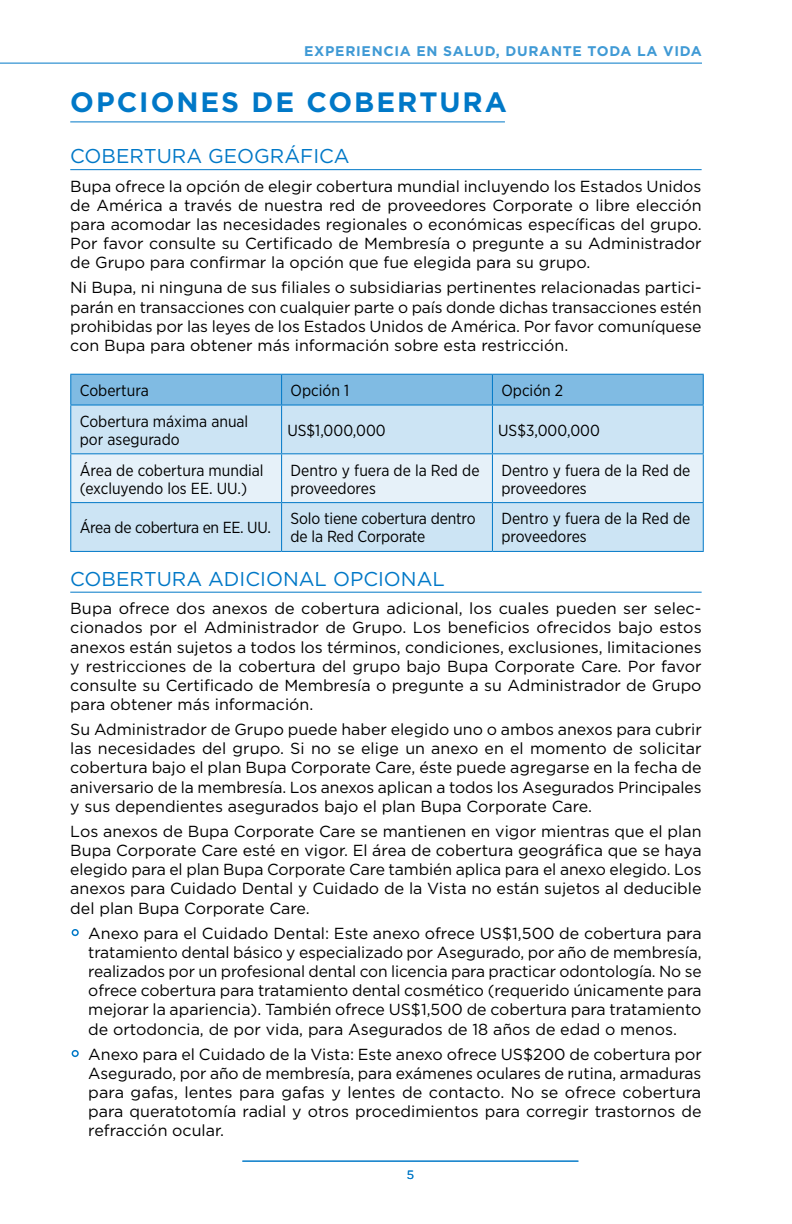
<style>
.page{position:relative;width:792px;height:1224px;background:#fff}
.page>*{position:absolute;margin:0;border:0;box-sizing:border-box;transform-origin:0 0}
.t1{font:700 28px "Gotham";letter-spacing:.07em;color:#0078c7}
.t2{font:20px "Gotham";color:#0078c7}
.t3{font:16px/19.2px "Gotham";color:#000;text-align:justify}
.t4{font:16px/18px "Gotham Narrow";color:#000}
.t5{font:16px "Gotham Narrow";letter-spacing:-.02em;color:#000}
.t6{font:700 14px "Gotham";letter-spacing:.05em;color:#409ad5}
.t7{font:12px "Gotham";color:#0078c7}
.s1{font-weight:500;font-size:20px;color:#0078c7}
</style>
<div class="page">
<hr style="left:0;top:63px;width:702px;height:1px;background:#0078c7">
<hr style="left:242px;top:1161px;width:336px;height:1px;background:#0078c7">
<hr style="left:70px;top:121px;width:435px;height:1px;background:#0078c7">
<hr style="left:70px;top:169px;width:632px;height:1px;background:#0078c7">
<hr style="left:70px;top:592px;width:632px;height:1px;background:#0078c7">
<div style="left:71px;top:375px;width:632px;height:30px;background:#80bbe3"></div>
<div style="left:71px;top:406px;width:632px;height:145px;background:#cce4f4"></div>
<div style="left:71px;top:454px;width:632px;height:48px;background:#e6f1f9"></div>
<hr style="left:70px;top:375px;width:1px;height:30px;background:#0078c7">
<hr style="left:70px;top:374px;width:212px;height:1px;background:#0078c7">
<hr style="left:281px;top:375px;width:1px;height:30px;background:#0078c7">
<hr style="left:282px;top:374px;width:210px;height:1px;background:#0078c7">
<hr style="left:492px;top:374px;width:212px;height:1px;background:#0078c7">
<hr style="left:492px;top:375px;width:1px;height:30px;background:#0078c7">
<hr style="left:703px;top:375px;width:1px;height:30px;background:#0078c7">
<hr style="left:70px;top:406px;width:1px;height:47px;background:#0078c7">
<hr style="left:70px;top:405px;width:212px;height:1px;background:#0078c7">
<hr style="left:281px;top:406px;width:1px;height:47px;background:#0078c7">
<hr style="left:282px;top:405px;width:210px;height:1px;background:#0078c7">
<hr style="left:492px;top:405px;width:212px;height:1px;background:#0078c7">
<hr style="left:492px;top:406px;width:1px;height:47px;background:#0078c7">
<hr style="left:703px;top:406px;width:1px;height:47px;background:#0078c7">
<hr style="left:70px;top:454px;width:1px;height:48px;background:#0078c7">
<hr style="left:70px;top:453px;width:212px;height:1px;background:#0078c7">
<hr style="left:281px;top:454px;width:1px;height:48px;background:#0078c7">
<hr style="left:282px;top:453px;width:210px;height:1px;background:#0078c7">
<hr style="left:492px;top:453px;width:212px;height:1px;background:#0078c7">
<hr style="left:492px;top:454px;width:1px;height:48px;background:#0078c7">
<hr style="left:703px;top:454px;width:1px;height:48px;background:#0078c7">
<hr style="left:70px;top:503px;width:1px;height:48px;background:#0078c7">
<hr style="left:70px;top:502px;width:212px;height:1px;background:#0078c7">
<hr style="left:282px;top:502px;width:210px;height:1px;background:#0078c7">
<hr style="left:492px;top:502px;width:212px;height:1px;background:#0078c7">
<hr style="left:281px;top:503px;width:1px;height:48px;background:#0078c7">
<hr style="left:492px;top:503px;width:1px;height:48px;background:#0078c7">
<hr style="left:703px;top:503px;width:1px;height:48px;background:#0078c7">
<hr style="left:70px;top:551px;width:212px;height:1px;background:#0078c7">
<hr style="left:282px;top:551px;width:210px;height:1px;background:#0078c7">
<hr style="left:492px;top:551px;width:212px;height:1px;background:#0078c7">
<p class="t6" style="left:304px;top:42px;width:399px">EXPERIENCIA EN SALUD, DURANTE TODA LA VIDA</p>
<h1 class="t1" style="left:70px;top:84px;width:438px">OPCIONES DE COBERTURA</h1>
<p class="t2" style="left:70px;top:144px;width:281px">COBERTURA GEOGRÁFICA</p>
<p class="t3" style="left:70px;top:176px;width:633px">Bupa ofrece la opción de elegir cobertura mundial incluyendo los Estados Unidos de América a través de nuestra red de proveedores Corporate o libre elección para acomodar las necesidades regionales o económicas específicas del grupo.<br>Por favor consulte su Certificado de Membresía o pregunte a su Administrador de Grupo para confirmar la opción que fue elegida para su grupo.</p>
<p class="t3" style="left:70px;top:278px;width:633px">Ni Bupa, ni ninguna de sus filiales o subsidiarias pertinentes relacionadas partici&shy;parán en transacciones con cualquier parte o país donde dichas transacciones estén prohibidas por las leyes de los Estados Unidos de América. Por favor comuníquese con Bupa para obtener más información sobre esta restricción.</p>
<p class="t4" style="left:80px;top:381px;width:70px">Cobertura</p>
<p class="t4" style="left:291px;top:381px;width:60px">Opción 1</p>
<p class="t4" style="left:501px;top:381px;width:63px">Opción 2</p>
<p class="t4" style="left:80px;top:412px;width:170px">Cobertura máxima anual por asegurado</p>
<p class="t4" style="left:287px;top:421px;width:100px">US$1,000,000</p>
<p class="t4" style="left:498px;top:421px;width:103px">US$3,000,000</p>
<p class="t4" style="left:80px;top:461px;width:185px">Área de cobertura mundial (excluyendo los EE. UU.)</p>
<p class="t4" style="left:291px;top:461px;width:190px">Dentro y fuera de la Red de proveedores</p>
<p class="t4" style="left:501px;top:461px;width:190px">Dentro y fuera de la Red de proveedores</p>
<p class="t5" style="left:80px;top:518px;width:193px">Área de cobertura en EE. UU.</p>
<p class="t4" style="left:291px;top:509px;width:187px">Solo tiene cobertura dentro de la Red Corporate</p>
<p class="t4" style="left:501px;top:509px;width:190px">Dentro y fuera de la Red de proveedores</p>
<p class="t2" style="left:70px;top:566px;width:376px">COBERTURA ADICIONAL OPCIONAL</p>
<p class="t3" style="left:70px;top:599px;width:633px">Bupa ofrece dos anexos de cobertura adicional, los cuales pueden ser selec&shy;cionados por el Administrador de Grupo. Los beneficios ofrecidos bajo estos anexos están sujetos a todos los términos, condiciones, exclusiones, limitaciones y restricciones de la cobertura del grupo bajo Bupa Corporate Care. Por favor consulte su Certificado de Membresía o pregunte a su Administrador de Grupo para obtener más información.</p>
<p class="t3" style="left:70px;top:719px;width:633px">Su Administrador de Grupo puede haber elegido uno o ambos anexos para cubrir las necesidades del grupo. Si no se elige un anexo en el momento de solicitar cobertura bajo el plan Bupa Corporate Care, éste puede agregarse en la fecha de aniversario de la membresía. Los anexos aplican a todos los Asegurados Principales y sus dependientes asegurados bajo el plan Bupa Corporate Care.</p>
<p class="t3" style="left:70px;top:821px;width:633px">Los anexos de Bupa Corporate Care se mantienen en vigor mientras que el plan Bupa Corporate Care esté en vigor. El área de cobertura geográfica que se haya elegido para el plan Bupa Corporate Care también aplica para el anexo elegido. Los anexos para Cuidado Dental y Cuidado de la Vista no están sujetos al deducible del plan Bupa Corporate Care.</p>
<p class="t3" style="left:88px;top:923px;width:615px;text-indent:-18px"><span class="s1">•</span> Anexo para el Cuidado Dental: Este anexo ofrece US$1,500 de cobertura para tratamiento dental básico y especializado por Asegurado, por año de membresía, realizados por un profesional dental con licencia para practicar odontología. No se ofrece cobertura para tratamiento dental cosmético (requerido únicamente para mejorar la apariencia). También ofrece US$1,500 de cobertura para tratamiento de ortodoncia, de por vida, para Asegurados de 18 años de edad o menos.</p>
<p class="t3" style="left:88px;top:1044px;width:615px;text-indent:-18px"><span class="s1">•</span> Anexo para el Cuidado de la Vista: Este anexo ofrece US$200 de cobertura por Asegurado, por año de membresía, para exámenes oculares de rutina, armaduras para gafas, lentes para gafas y lentes de contacto. No se ofrece cobertura para queratotomía radial y otros procedimientos para corregir trastornos de refracción ocular.</p>
<p class="t7" style="left:407px;top:1167px;width:9px">5</p>
</div>
